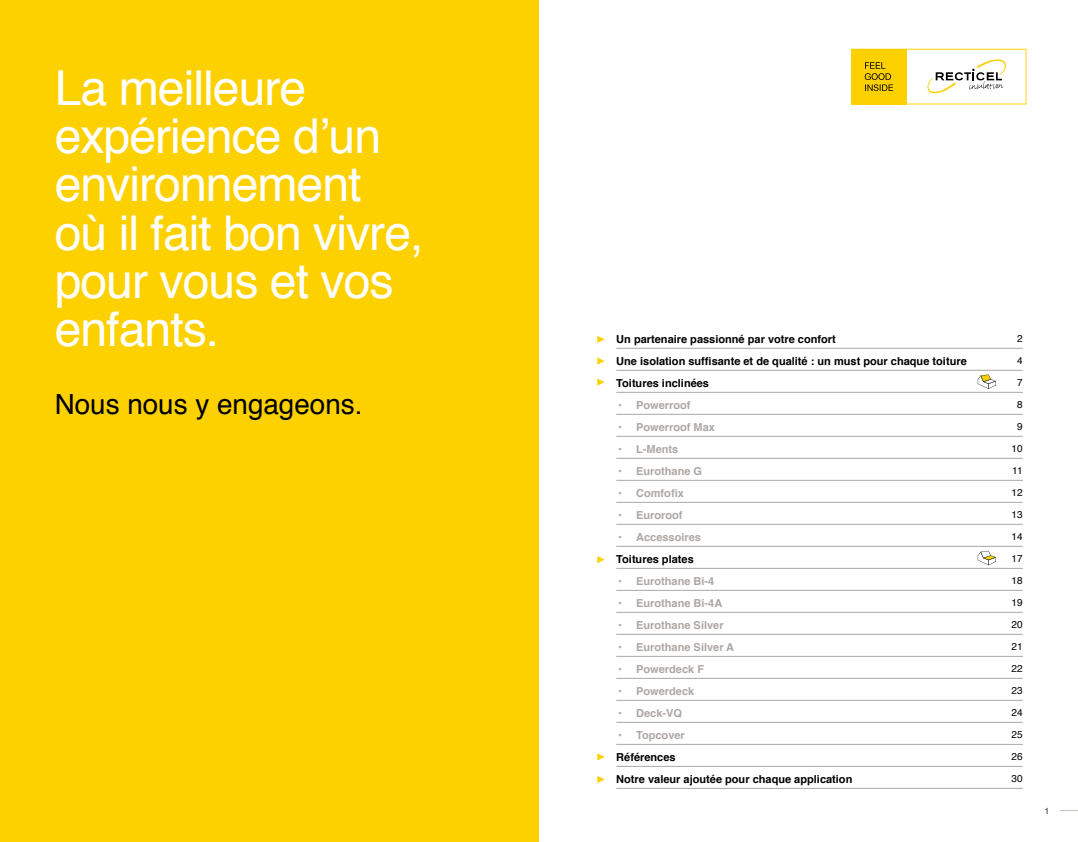
<style>
.page{position:relative;width:1078px;height:842px;background:#fff}
.page>*{position:absolute;margin:0;border:0;box-sizing:border-box;transform-origin:0 0}
.t1{font:48.1px/48.1px "Helvetica";letter-spacing:-.02em;color:#fff}
.t2{font:27.8px "Helvetica";color:#000}
.t3{font:700 11px/22px "Helvetica";color:#000}
.t4{font:700 11px "Helvetica";color:#aca7a4}
.t5{font:10px/22px "Helvetica";color:#000}
.t6{font:9px "Helvetica";color:#403f3f}
.s1{font-weight:400}
.s2{font-weight:400;color:#aca7a4}
.s3{color:#aca7a4}
</style>
<div class="page">
<svg style="left:1059px;top:810px;width:18px;height:1px"></svg>
<svg style="left:851px;top:49px;width:175px;height:55px"></svg>
<div style="left:0;top:0;width:539px;height:842px;background:#fdd100"></div>
<svg style="left:597px;top:357px;width:7px;height:8px"></svg>
<svg style="left:597px;top:378px;width:7px;height:8px"></svg>
<svg style="left:597px;top:336px;width:7px;height:7px"></svg>
<svg style="left:597px;top:556px;width:7px;height:7px"></svg>
<svg style="left:597px;top:753px;width:7px;height:7px"></svg>
<svg style="left:597px;top:776px;width:7px;height:7px"></svg>
<hr style="left:616px;top:348px;width:406px;height:1px;background:#aca7a4">
<hr style="left:616px;top:370px;width:406px;height:1px;background:#aca7a4">
<hr style="left:616px;top:392px;width:406px;height:1px;background:#aca7a4">
<hr style="left:616px;top:414px;width:406px;height:1px;background:#aca7a4">
<hr style="left:616px;top:436px;width:406px;height:1px;background:#aca7a4">
<hr style="left:616px;top:458px;width:406px;height:1px;background:#aca7a4">
<hr style="left:616px;top:480px;width:406px;height:1px;background:#aca7a4">
<hr style="left:616px;top:502px;width:406px;height:1px;background:#aca7a4">
<hr style="left:616px;top:524px;width:406px;height:1px;background:#aca7a4">
<hr style="left:616px;top:546px;width:406px;height:1px;background:#aca7a4">
<hr style="left:616px;top:568px;width:406px;height:1px;background:#aca7a4">
<hr style="left:616px;top:590px;width:406px;height:1px;background:#aca7a4">
<hr style="left:616px;top:612px;width:406px;height:1px;background:#aca7a4">
<hr style="left:616px;top:634px;width:406px;height:1px;background:#aca7a4">
<hr style="left:616px;top:656px;width:406px;height:1px;background:#aca7a4">
<hr style="left:616px;top:678px;width:406px;height:1px;background:#aca7a4">
<hr style="left:616px;top:700px;width:406px;height:1px;background:#aca7a4">
<hr style="left:616px;top:722px;width:406px;height:1px;background:#aca7a4">
<hr style="left:616px;top:744px;width:406px;height:1px;background:#aca7a4">
<hr style="left:616px;top:766px;width:406px;height:1px;background:#aca7a4">
<hr style="left:616px;top:788px;width:406px;height:1px;background:#aca7a4">
<svg style="left:977px;top:551px;width:18px;height:14px"></svg>
<svg style="left:977px;top:374px;width:18px;height:15px"></svg>
<h1 class="t1" style="left:55px;top:66px;width:370px">La meilleure expérience d’un environnement où il fait bon vivre, pour vous et vos enfants.</h1>
<h2 class="t2" style="left:55px;top:383px;width:309px">Nous nous y engageons.</h2>
<p class="t3" style="left:616px;top:328px;width:352px">Un partenaire passionné par votre confort<br>Une isolation suffisante et de qualité : un must pour chaque toiture<br>Toitures inclinées</p>
<p class="t4" style="left:618px;top:396px;width:74px"><span class="s1">•</span> Powerroof</p>
<p class="t4" style="left:618px;top:418px;width:98px"><span class="s1">•</span> Powerroof Max</p>
<p class="t4" style="left:618px;top:440px;width:62px"><span class="s1">•</span> L-Ments</p>
<p class="t4" style="left:618px;top:462px;width:86px"><span class="s1">•</span> Eurothane G</p>
<p class="t4" style="left:618px;top:484px;width:67px"><span class="s1">•</span> Comfofix</p>
<p class="t4" style="left:618px;top:506px;width:66px"><span class="s1">•</span> Euroroof</p>
<p class="t3" style="left:616px;top:526px;width:86px"><span class="s2">•</span> <span class="s3">Accessoires<br></span>Toitures plates</p>
<p class="t4" style="left:618px;top:572px;width:98px"><span class="s1">•</span> Eurothane Bi-4</p>
<p class="t4" style="left:618px;top:594px;width:106px"><span class="s1">•</span> Eurothane Bi-4A</p>
<p class="t4" style="left:618px;top:616px;width:107px"><span class="s1">•</span> Eurothane Silver</p>
<p class="t4" style="left:618px;top:638px;width:118px"><span class="s1">•</span> Eurothane Silver A</p>
<p class="t4" style="left:618px;top:660px;width:87px"><span class="s1">•</span> Powerdeck F</p>
<p class="t4" style="left:618px;top:682px;width:78px"><span class="s1">•</span> Powerdeck</p>
<p class="t4" style="left:618px;top:704px;width:65px"><span class="s1">•</span> Deck-VQ</p>
<p class="t3" style="left:616px;top:724px;width:237px"><span class="s2">•</span> <span class="s3">Topcover<br></span>Références<br>Notre valeur ajoutée pour chaque application</p>
<p class="t5" style="left:1016px;top:328px;width:7px">2</p>
<p class="t5" style="left:1016px;top:350px;width:7px">4</p>
<p class="t5" style="left:1016px;top:372px;width:7px">7</p>
<p class="t5" style="left:1016px;top:394px;width:7px">8</p>
<p class="t5" style="left:1016px;top:416px;width:7px">9</p>
<p class="t5" style="left:1011px;top:438px;width:13px">10</p>
<p class="t5" style="left:1011px;top:460px;width:12px">11</p>
<p class="t5" style="left:1011px;top:482px;width:13px">12</p>
<p class="t5" style="left:1011px;top:504px;width:13px">13</p>
<p class="t5" style="left:1011px;top:526px;width:13px">14</p>
<p class="t5" style="left:1011px;top:548px;width:13px">17</p>
<p class="t5" style="left:1011px;top:570px;width:13px">18</p>
<p class="t5" style="left:1011px;top:592px;width:13px">19</p>
<p class="t5" style="left:1011px;top:614px;width:13px">20</p>
<p class="t5" style="left:1011px;top:636px;width:13px">21<br>22</p>
<p class="t5" style="left:1011px;top:680px;width:13px">23</p>
<p class="t5" style="left:1011px;top:702px;width:13px">24</p>
<p class="t5" style="left:1011px;top:724px;width:13px">25</p>
<p class="t5" style="left:1011px;top:746px;width:13px">26</p>
<p class="t5" style="left:1011px;top:768px;width:13px">30</p>
<p class="t6" style="left:1044px;top:803px;width:7px">1</p>
</div>
